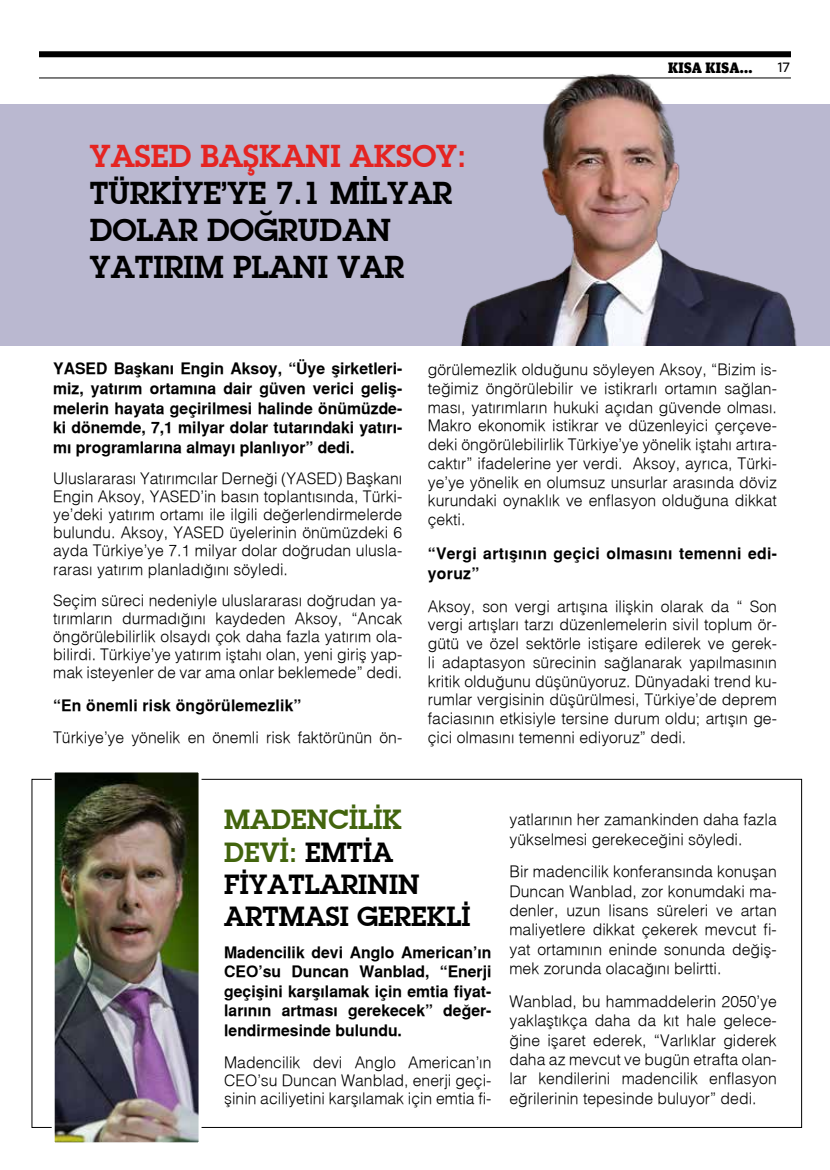
<style>
.page{position:relative;width:830px;height:1170px;background:#fff}
.page>*{position:absolute;margin:0;border:0;box-sizing:border-box;transform-origin:0 0}
.t1{font:700 30.9px/37px "Lubalin Graph";color:#000}
.t2{font:700 30.9px "Lubalin Graph";color:#e52421}
.t3{font:700 27px/32.4px "Lubalin Graph";color:#000}
.t4{font:300 15.75px/18.8px "Helvetica";color:#000;text-align:justify}
.t5{font:700 15.75px/19.5px "Helvetica";color:#000;text-align:justify}
.t6{font:700 15.75px/20.2px "Helvetica";letter-spacing:.02em;color:#000}
.t7{font:900 15px "Unit Slab Pro";letter-spacing:.02em;color:#000}
.t8{font:500 13.5px "Industry";color:#000}
.s1{color:#42640d}
</style>
<div class="page">
<div style="left:0;top:104px;width:829px;height:242px;background:#bab8d0"></div>
<img style="left:452px;top:51px;width:345px;height:294px">
<img style="left:56px;top:773px;width:141px;height:368px">
<div style="left:52px;top:769px;width:149px;height:376px;border:3px solid #fff"></div>
<div style="left:39px;top:51px;width:751px;height:6px;background:#000"></div>
<hr style="left:39px;top:78px;width:751px;height:1px;background:#000">
<h1 class="t2" style="left:90px;top:135px;width:378px">YASED BAŞKANI AKSOY:</h1>
<h1 class="t1" style="left:90px;top:174px;width:364px">TÜRKİYE’YE 7.1 MİLYAR<br>DOLAR DOĞRUDAN<br>YATIRIM PLANI VAR</h1>
<p class="t7" style="left:667px;top:57px;width:86px">KISA KISA...</p>
<p class="t8" style="left:777px;top:60px;width:14px">17</p>
<p class="t5" style="left:53px;top:359px;width:350px">YASED Başkanı Engin Aksoy, “Üye şirketleri&shy;miz, yatırım ortamına dair güven verici geliş&shy;melerin hayata geçirilmesi halinde önümüzde&shy;ki dönemde, 7,1 milyar dolar tutarındaki yatırı&shy;mı programlarına almayı planlıyor” dedi.</p>
<p class="t4" style="left:53px;top:469px;width:350px;line-height:18px">Uluslararası Yatırımcılar Derneği (YASED) Başkanı Engin Aksoy, YASED’in basın toplantısında, Türki&shy;ye’deki yatırım ortamı ile ilgili değerlendirmelerde bulundu. Aksoy, YASED üyelerinin önümüzdeki 6 ayda Türkiye’ye 7.1 milyar dolar doğrudan ulusla&shy;rarası yatırım planladığını söyledi.</p>
<p class="t4" style="left:53px;top:591px;width:350px;line-height:18px">Seçim süreci nedeniyle uluslararası doğrudan ya&shy;tırımların durmadığını kaydeden Aksoy, “Ancak öngörülebilirlik olsaydı çok daha fazla yatırım ola&shy;bilirdi. Türkiye’ye yatırım iştahı olan, yeni giriş yap&shy;mak isteyenler de var ama onlar beklemede” dedi.</p>
<p class="t5" style="left:53px;top:696px;width:250px">“En önemli risk öngörülemezlik”</p>
<p class="t4" style="left:53px;top:727px;width:350px">Türkiye’ye yönelik en önemli risk faktörünün ön-</p>
<p class="t4" style="left:427px;top:359px;width:350px">görülemezlik olduğunu söyleyen Aksoy, “Bizim is&shy;teğimiz öngörülebilir ve istikrarlı ortamın sağlan&shy;ması, yatırımların hukuki açıdan güvende olması.<br>Makro ekonomik istikrar ve düzenleyici çerçeve&shy;deki öngörülebilirlik Türkiye’ye yönelik iştahı artıra&shy;caktır” ifadelerine yer verdi. Aksoy, ayrıca, Türki&shy;ye’ye yönelik en olumsuz unsurlar arasında döviz kurundaki oynaklık ve enflasyon olduğuna dikkat çekti.</p>
<p class="t6" style="left:427px;top:543px;width:350px">“Vergi artışının geçici olmasını temenni edi&shy;yoruz”</p>
<p class="t4" style="left:427px;top:596px;width:350px">Aksoy, son vergi artışına ilişkin olarak da “ Son vergi artışları tarzı düzenlemelerin sivil toplum ör&shy;gütü ve özel sektörle istişare edilerek ve gerek&shy;li adaptasyon sürecinin sağlanarak yapılmasının kritik olduğunu düşünüyoruz. Dünyadaki trend ku&shy;rumlar vergisinin düşürülmesi, Türkiye’de deprem faciasının etkisiyle tersine durum oldu; artışın ge&shy;çici olmasını temenni ediyoruz” dedi.</p>
<h2 class="t3" style="left:224px;top:803px;width:248px"><span class="s1">MADENCİLİK<br>DEVİ:</span> EMTİA<br>FİYATLARININ<br>ARTMASI GEREKLİ</h2>
<p class="t5" style="left:224px;top:942px;width:269px">Madencilik devi Anglo American’ın CEO’su Duncan Wanblad, “Enerji geçişini karşılamak için emtia fiyat&shy;larının artması gerekecek” değer&shy;lendirmesinde bulundu.</p>
<p class="t4" style="left:224px;top:1052px;width:269px;line-height:18px">Madencilik devi Anglo American’ın CEO’su Duncan Wanblad, enerji geçi&shy;şinin aciliyetini karşılamak için emtia fi-</p>
<p class="t4" style="left:509px;top:809px;width:268px;line-height:19.4px">yatlarının her zamankinden daha fazla yükselmesi gerekeceğini söyledi.</p>
<p class="t4" style="left:509px;top:861px;width:269px;line-height:19.4px">Bir madencilik konferansında konuşan Duncan Wanblad, zor konumdaki ma&shy;denler, uzun lisans süreleri ve artan maliyetlere dikkat çekerek mevcut fi&shy;yat ortamının eninde sonunda değiş&shy;mek zorunda olacağını belirtti.</p>
<p class="t4" style="left:509px;top:991px;width:269px;line-height:19.4px">Wanblad, bu hammaddelerin 2050’ye yaklaştıkça daha da kıt hale gelece&shy;ğine işaret ederek, “Varlıklar giderek daha az mevcut ve bugün etrafta olan&shy;lar kendilerini madencilik enflasyon eğrilerinin tepesinde buluyor” dedi.</p>
</div>
